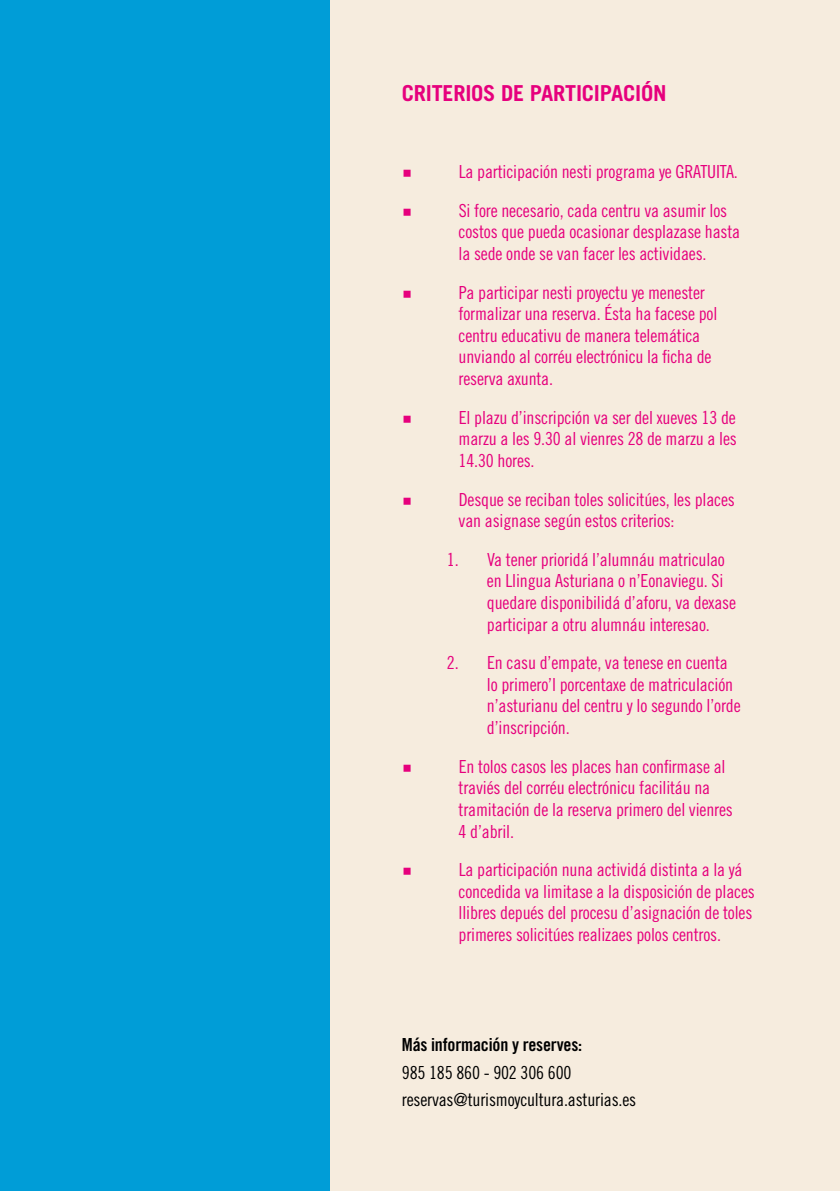
<style>
.page{position:relative;width:840px;height:1191px;background:#fff}
.page>*{position:absolute;margin:0;border:0;box-sizing:border-box;transform-origin:0 0}
.t1{font:700 22px "Trade Gothic LT Std";letter-spacing:-.01em;color:#e6007d}
.t2{font:18px/21.6px "Trade Gothic LT Std Cn 18";letter-spacing:-.01em;color:#e6007d}
.t3{font:18px/27.2px "Trade Gothic LT Std Cn 18";letter-spacing:-.01em;color:#000}
.t4{font:18px "Trade Gothic LT Std Bd Cn 20";letter-spacing:-.01em;color:#000}
.t5{font:100 18px "Montserrat";color:#e6007d}
</style>
<div class="page">
<div style="left:330px;top:0;width:509px;height:1191px;background:#f6ecde"></div>
<div style="left:0;top:0;width:329px;height:1191px;background:#009dd7"></div>
<p class="t1" style="left:401px;top:80px;width:266px">CRITERIOS DE PARTICIPACIÓN</p>
<p class="t5" style="left:401px;top:160px;width:12px">■</p>
<p class="t2" style="left:458px;top:161px;width:280px">La participación nesti programa ye GRATUITA.</p>
<p class="t5" style="left:401px;top:198px;width:12px">■</p>
<p class="t2" style="left:458px;top:199px;width:283px">Si fore necesario, cada centru va asumir los costos que pueda ocasionar desplazase hasta la sede onde se van facer les actividaes.</p>
<p class="t5" style="left:401px;top:280px;width:12px">■</p>
<p class="t2" style="left:458px;top:281px;width:260px">Pa participar nesti proyectu ye menester formalizar una reserva. Ésta ha facese pol centru educativu de manera telemática unviando al corréu electrónicu la ficha de reserva axunta.</p>
<p class="t5" style="left:401px;top:405px;width:12px">■</p>
<p class="t2" style="left:458px;top:406px;width:279px;text-align:justify">El plazu d’inscripción va ser del xueves 13 de marzu a les 9.30 al vienres 28 de marzu a les 14.30 hores.</p>
<p class="t5" style="left:401px;top:487px;width:12px">■</p>
<p class="t2" style="left:458px;top:488px;width:278px">Desque se reciban toles solicitúes, les places van asignase según estos criterios:</p>
<p class="t2" style="left:486px;top:548px;width:250px;text-indent:-40px">1. Va tener prioridá l’alumnáu matriculao en Llingua Asturiana o n’Eonaviegu. Si quedare disponibilidá d’aforu, va dexase participar a otru alumnáu interesao.</p>
<p class="t2" style="left:486px;top:652px;width:255px;text-indent:-40px">2. En casu d’empate, va tenese en cuenta lo primero’l porcentaxe de matriculación n’asturianu del centru y lo segundo l’orde d’inscripción.</p>
<p class="t5" style="left:401px;top:754px;width:12px">■</p>
<p class="t2" style="left:458px;top:755px;width:276px">En tolos casos les places han confirmase al traviés del corréu electrónicu facilitáu na tramitación de la reserva primero del vienres 4 d’abril.</p>
<p class="t5" style="left:401px;top:857px;width:12px">■</p>
<p class="t2" style="left:458px;top:858px;width:297px">La participación nuna actividá distinta a la yá concedida va limitase a la disposición de places llibres depués del procesu d’asignación de toles primeres solicitúes realizaes polos centros.</p>
<p class="t4" style="left:401px;top:1034px;width:182px">Más información y reserves:</p>
<p class="t3" style="left:401px;top:1058px;width:236px">985 185 860 - 902 306 600 reservas@turismoycultura.asturias.es</p>
</div>
